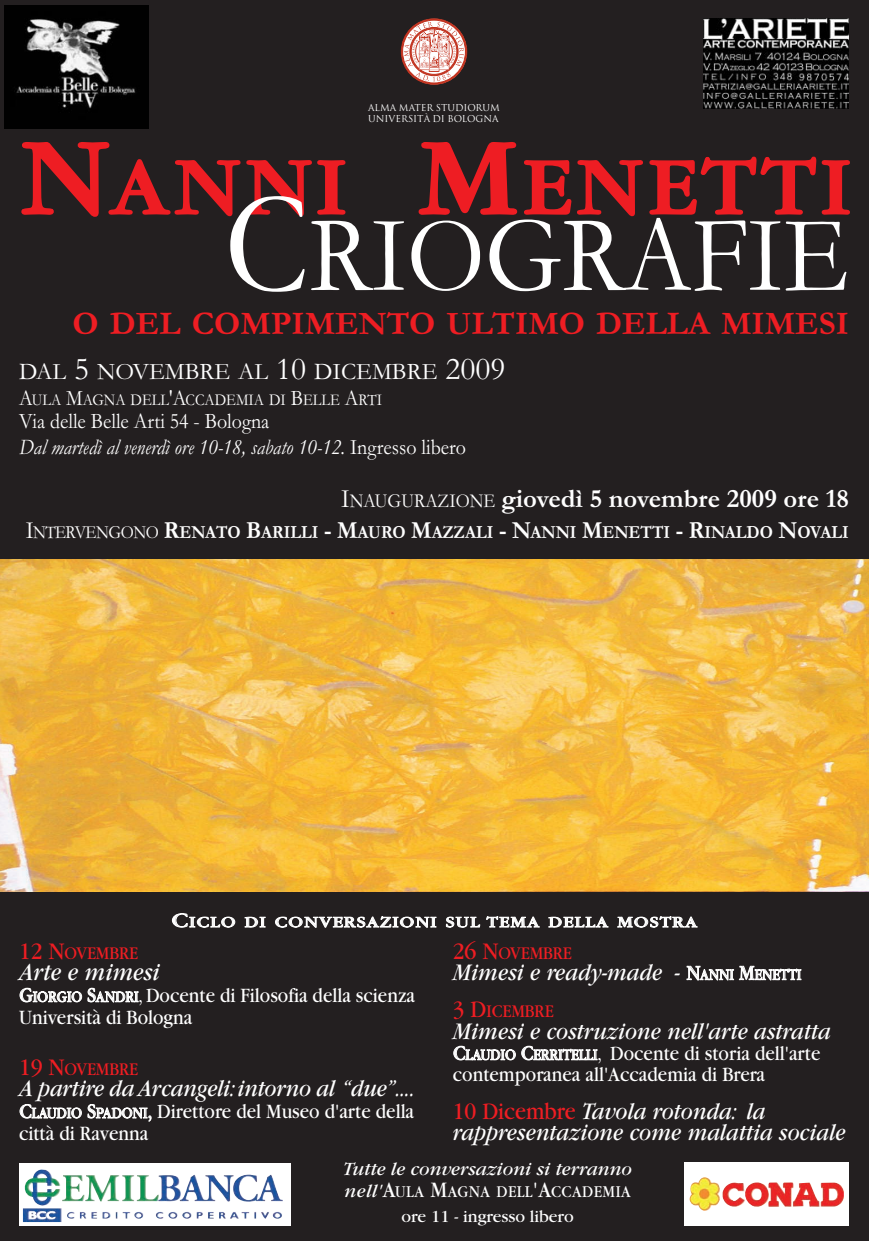
<style>
.page{position:relative;width:869px;height:1241px;background:#fff}
.page>*{position:absolute;margin:0;border:0;box-sizing:border-box;transform-origin:0 0}
.t1{font:109.73px "Garamond";color:#fff;scale:.91 1}
.t2{font:83.12px "Garamond";letter-spacing:.06em;color:#ee1d23;scale:1.1 1}
.t3{font:700 33.25px "Garamond";color:#ee1d23}
.t4{font:700 26.6px "Garamond";color:#fff}
.t5{font:italic 25.72px "Garamond";color:#fff;scale:.9 1}
.t6{font:italic 24.85px/21.3px "Garamond";color:#fff;scale:.9 1}
.t7{font:23.89px "Garamond";color:#fff}
.t8{font:22.14px/25.7px "Garamond";color:#fff;scale:.9 1}
.t9{font:21.26px/22.1px "Garamond";color:#fff;scale:.9 1}
.t10{font:italic 19.51px "Garamond";color:#fff}
.t11{font:700 18.64px "Garamond";color:#fff;scale:.9 1}
.t12{font:18.64px "Garamond";color:#ee1d23;scale:.9 1}
.t13{font:17.76px "Garamond";color:#fff}
.t14{font:17.32px "Garamond";letter-spacing:.035em;color:#fff;scale:.9 1}
.t15{font:16.62px "Garamond";color:#fff;scale:.9 1}
.t16{font:15.92px "Garamond";letter-spacing:.065em;color:#fff;scale:1.2 1}
.t17{font:9.19px/11px "Trajan";color:#fff}
.s1{font-size:110.77px}
.s2{font-size:146.3px}
.s3{font-size:31.94px}
.s4{font-size:22.14px}
.s5{font-style:italic}
.s6{font-weight:400}
.s7{font-weight:400;font-size:19.95px}
.s8{font-weight:400;font-size:24.85px}
.s9{font-size:24.85px}
.s10{font-size:21.26px}
.s11{font-size:15.92px}
.s12{font-style:normal;font-size:21.26px}
.s13{font-style:normal;font-size:15.92px}
.s14{font-style:normal;color:#ee1d23}
.s15{font-style:italic;font-size:19.51px}
.s16{font-size:23.01px}
</style>
<div class="page">
<div style="left:0;top:0;width:868px;height:1240px;background:#231f20"></div>
<img style="left:0;top:559px;width:868px;height:332px">
<img style="left:5px;top:6px;width:143px;height:122px">
<img style="left:703px;top:19px;width:145px;height:89px">
<svg style="left:19px;top:1163px;width:271px;height:62px;background:#eaedf3"></svg>
<img style="left:23px;top:1169px;width:260px;height:36px">
<div style="left:684px;top:1161px;width:164px;height:64px;background:#fff"></div>
<img style="left:689px;top:1177px;width:154px;height:33px">
<svg style="left:401px;top:19px;width:65px;height:65px"></svg>
<p class="t17" style="left:368px;top:102px;width:133px">ALMA MATER STUDIORUM<br>UNIVERSITÀ DI BOLOGNA</p>
<h2 class="t2" style="left:21px;top:158px;width:755px"><span class="s1">N</span>ANNI <span class="s1">M</span>ENETTI</h2>
<h1 class="t1" style="left:224px;top:188px;width:687px"><span class="s2">C</span>RIOGRAFIE</h1>
<h3 class="t3" style="left:72px;top:303px;width:777px">O DEL COMPIMENTO ULTIMO DELLA MIMESI</h3>
<p class="t7" style="left:19px;top:356px;width:487px">DAL <span class="s3">5</span> NOVEMBRE AL <span class="s3">10</span> DICEMBRE <span class="s3">2009</span></p>
<p class="t15" style="left:19px;top:389px;width:405px"><span class="s4">A</span>ULA <span class="s4">M</span>AGNA DELL<span class="s4">'A</span>CCADEMIA DI <span class="s4">B</span>ELLE <span class="s4">A</span>RTI</p>
<p class="t8" style="left:19px;top:407px;width:498px">Via delle Belle Arti 54 - Bologna<br><span class="s5">Dal martedì al venerdì ore 10-18, sabato 10-12.</span> Ingresso libero</p>
<p class="t4" style="left:341px;top:482px;width:509px"><span class="s6">I</span><span class="s7">NAUGURAZIONE</span> giovedì 5 novembre 2009 ore 18</p>
<p class="t11" style="left:26px;top:520px;width:915px"><span class="s8">I</span><span class="s6">NTERVENGONO</span> <span class="s9">R</span>ENATO <span class="s9">B</span>ARILLI <span class="s9">- M</span>AURO <span class="s9">M</span>AZZALI <span class="s9">- N</span>ANNI <span class="s9">M</span>ENETTI <span class="s9">- R</span>INALDO <span class="s9">N</span>OVALI</p>
<p class="t16" style="left:171px;top:916px;width:439px"><span class="s10">C</span>ICLO DI CONVERSAZIONI SUL TEMA DELLA MOSTRA</p>
<p class="t12" style="left:19px;top:946px;width:134px"><span class="s9">12 N</span>OVEMBRE</p>
<p class="t5" style="left:19px;top:962px;width:158px">Arte e mimesi</p>
<p class="t9" style="left:19px;top:985px;width:441px">G<span class="s11">IORGIO</span> S<span class="s11">ANDRI</span>,Docente di Filosofia della scienza<br>Università di Bologna</p>
<p class="t12" style="left:19px;top:1062px;width:134px"><span class="s9">19 N</span>OVEMBRE</p>
<p class="t6" style="left:19px;top:1079px;width:441px">A partire da Arcangeli:intorno al “due”....</p>
<p class="t9" style="left:19px;top:1102px;width:440px">C<span class="s11">LAUDIO</span> S<span class="s11">PADONI</span>, Direttore del Museo d'arte della città di Ravenna</p>
<p class="t12" style="left:452px;top:946px;width:134px"><span class="s9">26 N</span>OVEMBRE</p>
<p class="t6" style="left:452px;top:963px;width:388px">Mimesi e ready-made - <span class="s12">N</span><span class="s13">ANNI</span> <span class="s12">M</span><span class="s13">ENETTI</span></p>
<p class="t12" style="left:452px;top:1005px;width:113px"><span class="s9">3 D</span>ICEMBRE</p>
<p class="t6" style="left:452px;top:1022px;width:421px">Mimesi e costruzione nell'arte astratta</p>
<p class="t9" style="left:452px;top:1044px;width:410px;line-height:21.3px">C<span class="s11">LAUDIO</span> C<span class="s11">ERRITELLI</span>, Docente di storia dell'arte contemporanea all'Accademia di Brera</p>
<p class="t6" style="left:452px;top:1102px;width:438px"><span class="s14">10 Dicembre</span> Tavola rotonda: la rappresentazione come malattia sociale</p>
<p class="t10" style="left:343px;top:1162px;width:290px">Tutte le conversazioni si terranno</p>
<p class="t14" style="left:344px;top:1184px;width:319px"><span class="s15">nell'</span><span class="s16">A</span>ULA <span class="s16">M</span>AGNA DELL<span class="s16">'A</span>CCADEMIA</p>
<p class="t13" style="left:401px;top:1210px;width:173px">ore 11 - ingresso libero</p>
</div>
